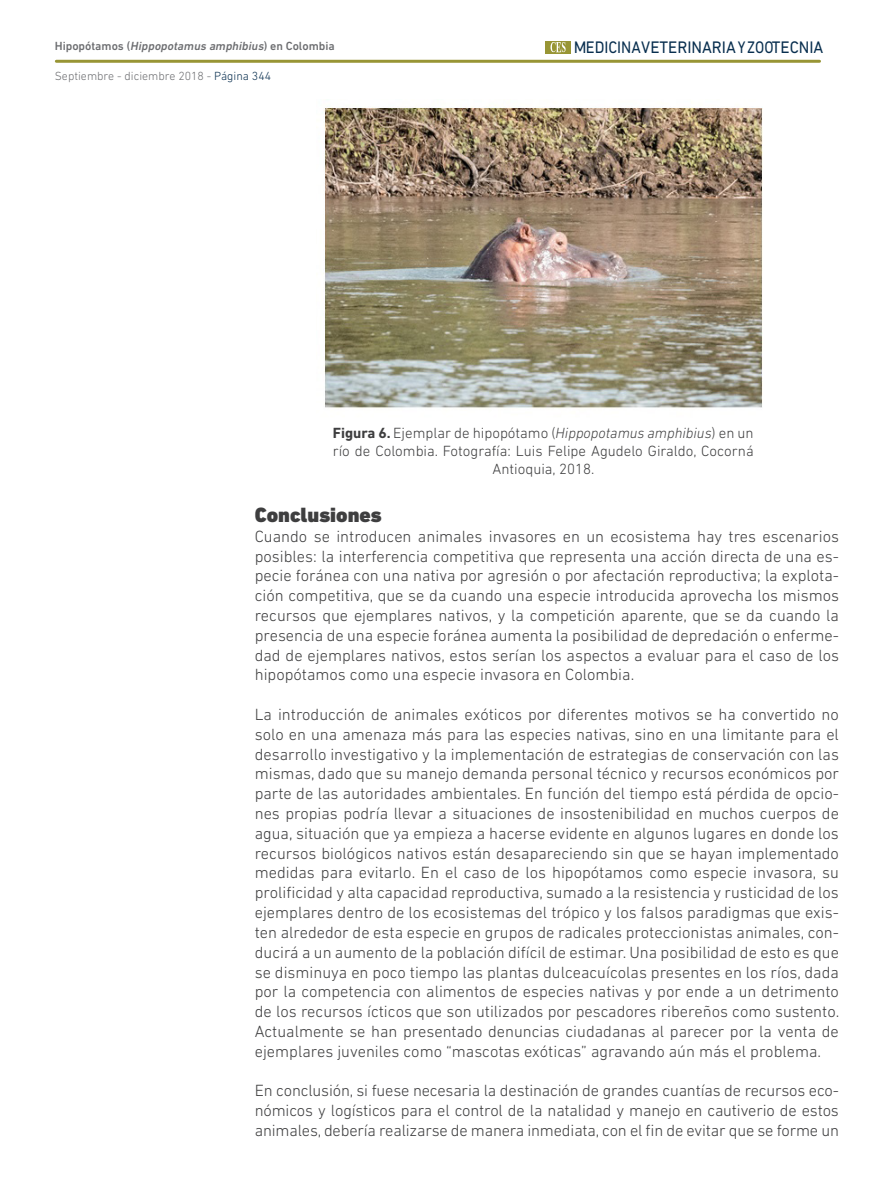
<style>
.page{position:relative;width:893px;height:1191px;background:#fff}
.page>*{position:absolute;margin:0;border:0;box-sizing:border-box;transform-origin:0 0}
.Subtítulo{font:900 21px "DIN Next LT Pro";color:#3e3e3f}
.t1{font:16.95px "DIN Next LT Pro";color:#092f4f}
.Body{font:300 16.5px/19.8px "DIN Next LT Pro";color:#3e3e3f;text-align:justify}
.Body-2{font:300 15px/18px "DIN Next LT Pro";color:#3e3e3f;text-align:center}
.t2{font:500 12px "DIN Next LT Pro";color:#6c6d70}
.t3{font:300 12px "DIN Next LT Pro";color:#6c6d70}
.s1{font-style:italic}
.s2{color:#092f4f}
.s3{font-weight:700}
</style>
<div class="page">
<hr style="left:56px;top:60px;width:763px;height:3px;background:#989535">
<div style="left:546px;top:41px;width:25px;height:13px;background:#989535"></div>
<svg style="left:550px;top:42px;width:16px;height:10px"></svg>
<img style="left:324px;top:105px;width:439px;height:303px">
<p class="t2" style="left:55px;top:39px;width:281px">H i p o p ót a m o s ( <span class="s1">Hippopotamus amphibius</span>) e n Co lo m b i a</p>
<p class="t3" style="left:55px;top:69px;width:218px">Septiembre - diciembre 2018 - <span class="s2">Página 344</span></p>
<p class="t1" style="left:574px;top:37px;width:251px">MEDICINA VETERINARIA Y ZOOTECNIA</p>
<p class="Body-2" style="left:333px;top:423px;width:422px"><span class="s3">Figura 6.</span> Ejemplar de hipopótamo (<span class="s1">Hippopotamus amphibius</span>) en un río de Colombia. Fotografía: Luis Felipe Agudelo Giraldo, Cocorná<br>Antioquia, 2018.</p>
<p class="Subtítulo" style="left:255px;top:502px;width:129px">Conclusiones</p>
<p class="Body" style="left:255px;top:526px;width:586px">Cuando se introducen animales invasores en un ecosistema hay tres escenarios posibles: la interferencia competitiva que representa una acción directa de una es&shy;pecie foránea con una nativa por agresión o por afectación reproductiva; la explota&shy;ción competitiva, que se da cuando una especie introducida aprovecha los mismos recursos que ejemplares nativos, y la competición aparente, que se da cuando la presencia de una especie foránea aumenta la posibilidad de depredación o enferme&shy;dad de ejemplares nativos, estos serían los aspectos a evaluar para el caso de los hipopótamos como una especie invasora en Colombia.</p>
<p class="Body" style="left:255px;top:704px;width:586px">La introducción de animales exóticos por diferentes motivos se ha convertido no solo en una amenaza más para las especies nativas, sino en una limitante para el desarrollo investigativo y la implementación de estrategias de conservación con las mismas, dado que su manejo demanda personal técnico y recursos económicos por parte de las autoridades ambientales. En función del tiempo está pérdida de opcio&shy;nes propias podría llevar a situaciones de insostenibilidad en muchos cuerpos de agua, situación que ya empieza a hacerse evidente en algunos lugares en donde los recursos biológicos nativos están desapareciendo sin que se hayan implementado medidas para evitarlo. En el caso de los hipopótamos como especie invasora, su prolificidad y alta capacidad reproductiva, sumado a la resistencia y rusticidad de los ejemplares dentro de los ecosistemas del trópico y los falsos paradigmas que exis&shy;ten alrededor de esta especie en grupos de radicales proteccionistas animales, con&shy;ducirá a un aumento de la población difícil de estimar. Una posibilidad de esto es que se disminuya en poco tiempo las plantas dulceacuícolas presentes en los ríos, dada por la competencia con alimentos de especies nativas y por ende a un detrimento de los recursos ícticos que son utilizados por pescadores ribereños como sustento.<br>Actualmente se han presentado denuncias ciudadanas al parecer por la venta de ejemplares juveniles como “mascotas exóticas” agravando aún más el problema.</p>
<p class="Body" style="left:255px;top:1080px;width:586px">En conclusión, si fuese necesaria la destinación de grandes cuantías de recursos eco&shy;nómicos y logísticos para el control de la natalidad y manejo en cautiverio de estos animales, debería realizarse de manera inmediata, con el fin de evitar que se forme un</p>
</div>
